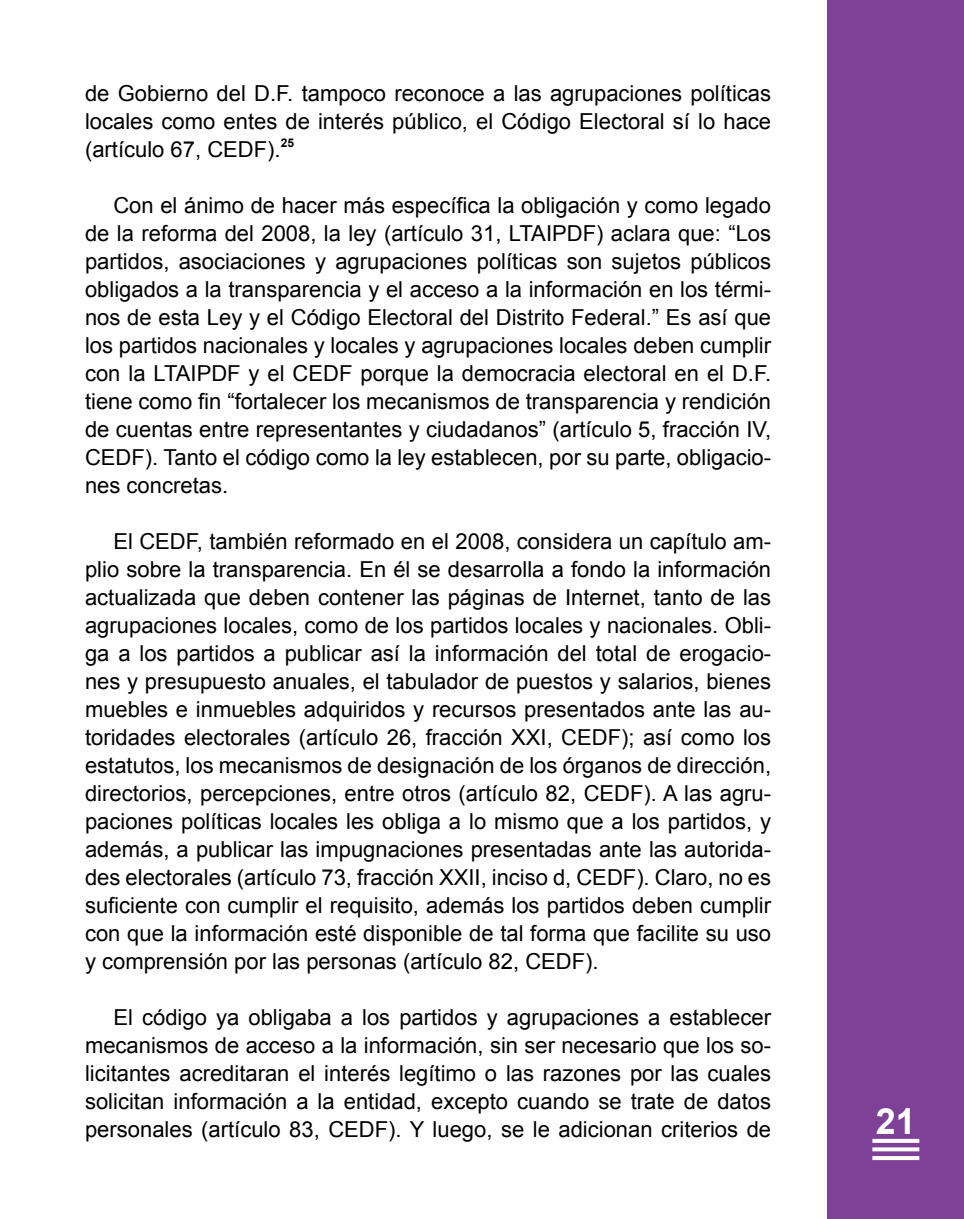
<style>
.page{position:relative;width:964px;height:1219px;background:#fff}
.page>*{position:absolute;margin:0;border:0;box-sizing:border-box;transform-origin:0 0}
.t1{font:700 36px "Arial";color:#fff}
.t2{font:22px/28px "Arial";color:#000;text-align:justify}
.t3{font:700 12px "Arial";color:#000}
</style>
<div class="page">
<div style="left:828px;top:0;width:136px;height:1219px;background:#7f4098"></div>
<svg style="left:872px;top:1139px;width:47px;height:4px"></svg>
<svg style="left:872px;top:1147px;width:47px;height:4px"></svg>
<svg style="left:872px;top:1156px;width:47px;height:4px"></svg>
<p class="t2" style="left:85px;top:80px;width:688px">de Gobierno del D.F. tampoco reconoce a las agrupaciones políticas locales como entes de interés público, el Código Electoral sí lo hace (artículo 67, CEDF).</p>
<p class="t3" style="left:281px;top:135px;width:15px">25</p>
<p class="t2" style="left:85px;top:192px;width:688px;text-indent:28px">Con el ánimo de hacer más específica la obligación y como legado de la reforma del 2008, la ley (artículo 31, LTAIPDF) aclara que: “Los partidos, asociaciones y agrupaciones políticas son sujetos públicos obligados a la transparencia y el acceso a la información en los térmi&shy;nos de esta Ley y el Código Electoral del Distrito Federal.” Es así que los partidos nacionales y locales y agrupaciones locales deben cumplir con la LTAIPDF y el CEDF porque la democracia electoral en el D.F. tiene como fin “fortalecer los mecanismos de transparencia y rendición de cuentas entre representantes y ciudadanos” (artículo 5, fracción IV, CEDF). Tanto el código como la ley establecen, por su parte, obligacio&shy;nes concretas.</p>
<p class="t2" style="left:85px;top:528px;width:687px;text-indent:28px">El CEDF, también reformado en el 2008, considera un capítulo am&shy;plio sobre la transparencia. En él se desarrolla a fondo la información actualizada que deben contener las páginas de Internet, tanto de las agrupaciones locales, como de los partidos locales y nacionales. Obli&shy;ga a los partidos a publicar así la información del total de erogacio&shy;nes y presupuesto anuales, el tabulador de puestos y salarios, bienes muebles e inmuebles adquiridos y recursos presentados ante las au&shy;toridades electorales (artículo 26, fracción XXI, CEDF); así como los estatutos, los mecanismos de designación de los órganos de dirección, directorios, percepciones, entre otros (artículo 82, CEDF). A las agru&shy;paciones políticas locales les obliga a lo mismo que a los partidos, y además, a publicar las impugnaciones presentadas ante las autorida&shy;des electorales (artículo 73, fracción XXII, inciso d, CEDF). Claro, no es suficiente con cumplir el requisito, además los partidos deben cumplir con que la información esté disponible de tal forma que facilite su uso y comprensión por las personas (artículo 82, CEDF).</p>
<p class="t2" style="left:85px;top:1004px;width:687px;text-indent:28px">El código ya obligaba a los partidos y agrupaciones a establecer mecanismos de acceso a la información, sin ser necesario que los so&shy;licitantes acreditaran el interés legítimo o las razones por las cuales solicitan información a la entidad, excepto cuando se trate de datos personales (artículo 83, CEDF). Y luego, se le adicionan criterios de</p>
<h1 class="t1" style="left:876px;top:1098px;width:42px">21</h1>
</div>
